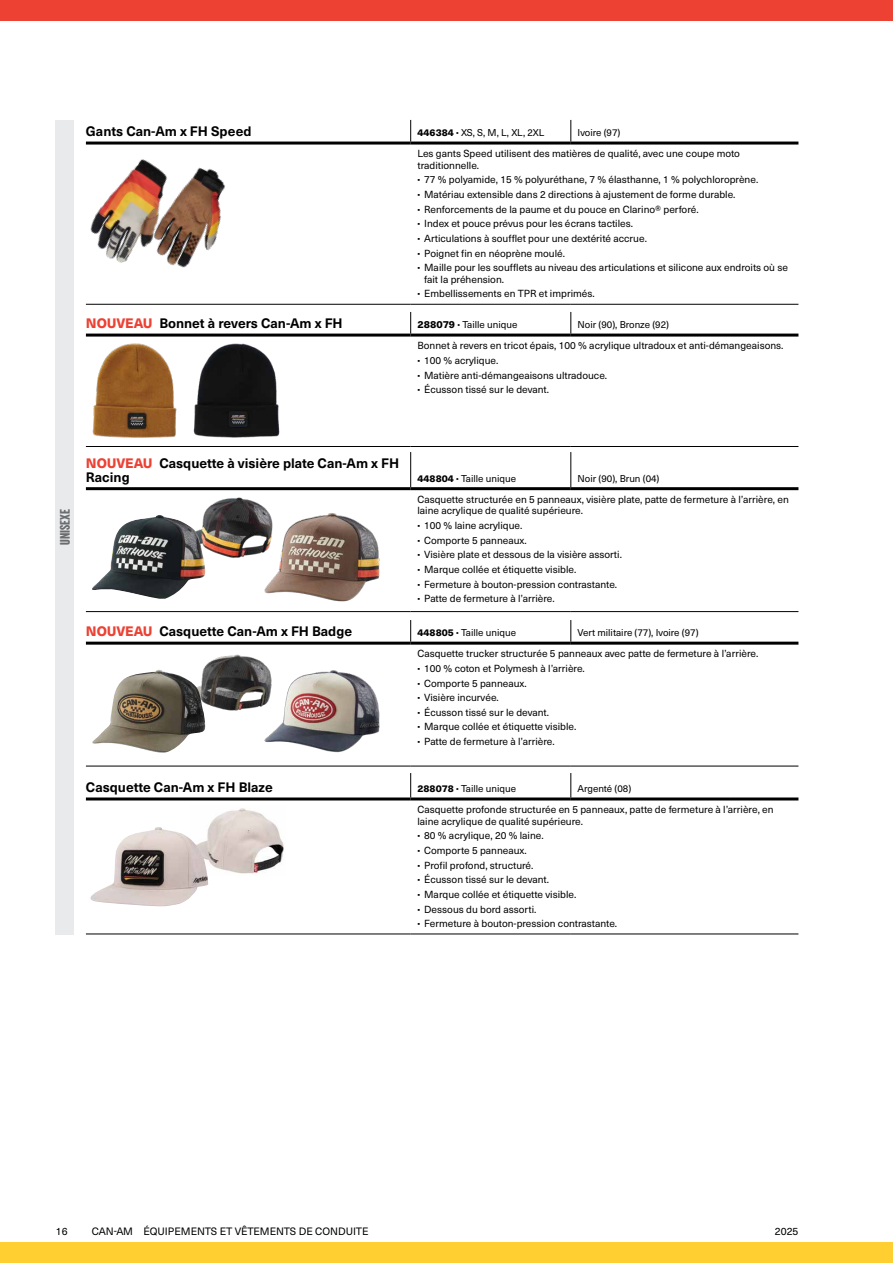
<style>
.page{position:relative;width:893px;height:1263px;background:#fff}
.page>*{position:absolute;margin:0;border:0;box-sizing:border-box;transform-origin:0 0}
.t1{font:700 13.5px/13.5px "Neue Haas Unica W1 G";color:#000}
.t2{font:700 13.5px "Can Am Gothic";letter-spacing:.01em;color:#6a6d70}
.t3{font:10.5px "Neue Haas Unica W1 G";color:#000}
.t4{font:10.2px/14.5px "Neue Haas Unica W1 G";color:#000}
.t5{font:9.75px "Neue Haas Unica W1 G";color:#000}
.s1{font-weight:800}
.s2{font-weight:800;color:#ec4133}
.s3{font-weight:800;font-size:10.2px}
</style>
<div class="page">
<svg style="left:410px;top:120px;width:1px;height:22px"></svg>
<hr style="left:411px;top:142px;width:160px;height:3px;background:#000">
<hr style="left:571px;top:142px;width:160px;height:3px;background:#000">
<hr style="left:731px;top:142px;width:67px;height:3px;background:#000">
<svg style="left:570px;top:120px;width:1px;height:22px"></svg>
<hr style="left:86px;top:142px;width:325px;height:3px;background:#000">
<hr style="left:411px;top:304px;width:160px;height:1px;background:#000">
<hr style="left:571px;top:304px;width:160px;height:1px;background:#000">
<hr style="left:731px;top:304px;width:67px;height:1px;background:#000">
<hr style="left:86px;top:304px;width:325px;height:1px;background:#000">
<img style="left:170px;top:167px;width:55px;height:101px">
<img style="left:90px;top:159px;width:80px;height:105px">
<svg style="left:410px;top:773px;width:1px;height:24px"></svg>
<hr style="left:411px;top:797px;width:160px;height:3px;background:#000">
<hr style="left:571px;top:797px;width:160px;height:3px;background:#000">
<hr style="left:731px;top:797px;width:67px;height:3px;background:#000">
<svg style="left:570px;top:773px;width:1px;height:24px"></svg>
<hr style="left:86px;top:797px;width:325px;height:3px;background:#000">
<hr style="left:411px;top:934px;width:160px;height:1px;background:#000">
<hr style="left:571px;top:934px;width:160px;height:1px;background:#000">
<hr style="left:731px;top:934px;width:67px;height:1px;background:#000">
<hr style="left:86px;top:934px;width:325px;height:1px;background:#000">
<img style="left:209px;top:808px;width:75px;height:66px">
<img style="left:90px;top:827px;width:119px;height:79px">
<svg style="left:410px;top:620px;width:1px;height:22px"></svg>
<hr style="left:411px;top:642px;width:160px;height:3px;background:#000">
<hr style="left:571px;top:642px;width:160px;height:3px;background:#000">
<hr style="left:731px;top:642px;width:67px;height:3px;background:#000">
<svg style="left:570px;top:620px;width:1px;height:22px"></svg>
<hr style="left:86px;top:642px;width:325px;height:3px;background:#000">
<hr style="left:411px;top:766px;width:160px;height:1px;background:#000">
<hr style="left:571px;top:766px;width:160px;height:1px;background:#000">
<hr style="left:731px;top:766px;width:67px;height:1px;background:#000">
<hr style="left:86px;top:766px;width:325px;height:1px;background:#000">
<img style="left:203px;top:654px;width:60px;height:57px">
<img style="left:92px;top:669px;width:116px;height:84px">
<img style="left:259px;top:663px;width:121px;height:90px">
<hr style="left:410px;top:452px;width:1px;height:35px;background:#000">
<hr style="left:411px;top:487px;width:160px;height:3px;background:#000">
<hr style="left:571px;top:487px;width:160px;height:3px;background:#000">
<hr style="left:731px;top:487px;width:67px;height:3px;background:#000">
<hr style="left:570px;top:452px;width:1px;height:35px;background:#000">
<hr style="left:86px;top:487px;width:325px;height:3px;background:#000">
<hr style="left:411px;top:611px;width:160px;height:1px;background:#000">
<hr style="left:571px;top:611px;width:160px;height:1px;background:#000">
<hr style="left:731px;top:611px;width:67px;height:1px;background:#000">
<hr style="left:86px;top:611px;width:325px;height:1px;background:#000">
<img style="left:203px;top:497px;width:63px;height:61px">
<img style="left:92px;top:515px;width:116px;height:84px">
<img style="left:259px;top:509px;width:121px;height:93px">
<svg style="left:410px;top:312px;width:1px;height:22px"></svg>
<hr style="left:411px;top:334px;width:160px;height:3px;background:#000">
<hr style="left:571px;top:334px;width:160px;height:3px;background:#000">
<hr style="left:731px;top:334px;width:67px;height:3px;background:#000">
<svg style="left:570px;top:312px;width:1px;height:22px"></svg>
<hr style="left:86px;top:334px;width:325px;height:3px;background:#000">
<hr style="left:411px;top:446px;width:160px;height:1px;background:#000">
<hr style="left:571px;top:446px;width:160px;height:1px;background:#000">
<hr style="left:731px;top:446px;width:67px;height:1px;background:#000">
<hr style="left:86px;top:446px;width:325px;height:1px;background:#000">
<img style="left:92px;top:343px;width:85px;height:95px">
<img style="left:193px;top:343px;width:87px;height:95px">
<div style="left:56px;top:120px;width:18px;height:814px;background:#e9eaeb"></div>
<div style="left:0;top:0;width:893px;height:20px;background:#ec4133"></div>
<div style="left:0;top:1243px;width:893px;height:20px;background:#ffcf31"></div>
<h1 class="t1" style="left:86px;top:124px;width:167px">Gants Can-Am x FH Speed</h1>
<p class="t5" style="left:417px;top:126px;width:128px"><span class="s1">446384 ·</span> XS, S, M, L, XL, 2XL</p>
<p class="t5" style="left:578px;top:126px;width:44px">Ivoire (97)</p>
<p class="t4" style="left:417px;top:147px;width:324px;line-height:11.6px">Les gants Speed utilisent des matières de qualité, avec une coupe moto traditionnelle.</p>
<p class="t4" style="left:417px;top:172px;width:372px"><span class="s1">·</span> 77 % polyamide, 15 % polyuréthane, 7 % élasthanne, 1 % polychloroprène.<br><span class="s1">·</span> Matériau extensible dans 2 directions à ajustement de forme durable.<br><span class="s1">·</span> Renforcements de la paume et du pouce en Clarino® perforé.<br><span class="s1">·</span> Index et pouce prévus pour les écrans tactiles.<br><span class="s1">·</span> Articulations à soufflet pour une dextérité accrue.<br><span class="s1">·</span> Poignet fin en néoprène moulé.<br><span class="s1">·</span> Maille pour les soufflets au niveau des articulations et silicone aux endroits où se</p>
<p class="t4" style="left:417px;top:271px;width:179px;text-indent:7px">fait la préhension.<br><span class="s1">·</span> Embellissements en TPR et imprimés.</p>
<h1 class="t1" style="left:86px;top:316px;width:258px"><span class="s2">NOUVEAU</span> Bonnet à revers Can-Am x FH</h1>
<p class="t5" style="left:417px;top:318px;width:101px"><span class="s3">288079</span> <span class="s1">·</span> Taille unique</p>
<p class="t5" style="left:578px;top:318px;width:93px">Noir (90), Bronze (92)</p>
<p class="t4" style="left:417px;top:337px;width:368px">Bonnet à revers en tricot épais, 100 % acrylique ultradoux et anti-démangeaisons. <span class="s1">·</span> 100 % acrylique.<br><span class="s1">·</span> Matière anti-démangeaisons ultradouce.<br><span class="s1">·</span> Écusson tissé sur le devant.</p>
<h1 class="t2" style="left:56px;top:545px;width:38px;rotate:-90deg">UNISEXE</h1>
<h1 class="t1" style="left:86px;top:456px;width:315px"><span class="s2">NOUVEAU</span> Casquette à visière plate Can-Am x FH<br>Racing</h1>
<p class="t5" style="left:417px;top:471px;width:100px"><span class="s1">448804 ·</span> Taille unique</p>
<p class="t5" style="left:578px;top:471px;width:83px">Noir (90), Brun (04)</p>
<p class="t4" style="left:417px;top:493px;width:373px;line-height:11.6px">Casquette structurée en 5 panneaux, visière plate, patte de fermeture à l’arrière, en laine acrylique de qualité supérieure.</p>
<p class="t4" style="left:417px;top:518px;width:206px"><span class="s1">·</span> 100 % laine acrylique.<br><span class="s1">·</span> Comporte 5 panneaux.<br><span class="s1">·</span> Visière plate et dessous de la visière assorti. <span class="s1">·</span> Marque collée et étiquette visible.<br><span class="s1">·</span> Fermeture à bouton-pression contrastante. <span class="s1">·</span> Patte de fermeture à l’arrière.</p>
<h1 class="t1" style="left:86px;top:624px;width:268px"><span class="s2">NOUVEAU</span> Casquette Can-Am x FH Badge</h1>
<p class="t5" style="left:417px;top:626px;width:100px"><span class="s1">448805 ·</span> Taille unique</p>
<p class="t5" style="left:578px;top:626px;width:122px">Vert militaire (77), Ivoire (97)</p>
<p class="t4" style="left:417px;top:646px;width:342px">Casquette trucker structurée 5 panneaux avec patte de fermeture à l’arrière. <span class="s1">·</span> 100 % coton et Polymesh à l’arrière.<br><span class="s1">·</span> Comporte 5 panneaux.<br><span class="s1">·</span> Visière incurvée.<br><span class="s1">·</span> Écusson tissé sur le devant.<br><span class="s1">·</span> Marque collée et étiquette visible.<br><span class="s1">·</span> Patte de fermeture à l’arrière.</p>
<h1 class="t1" style="left:86px;top:780px;width:188px">Casquette Can-Am x FH Blaze</h1>
<p class="t5" style="left:417px;top:781px;width:100px"><span class="s1">288078 ·</span> Taille unique</p>
<p class="t5" style="left:578px;top:781px;width:55px">Argenté (08)</p>
<p class="t4" style="left:417px;top:803px;width:358px;line-height:11.6px">Casquette profonde structurée en 5 panneaux, patte de fermeture à l’arrière, en laine acrylique de qualité supérieure.</p>
<p class="t4" style="left:417px;top:828px;width:201px"><span class="s1">·</span> 80 % acrylique, 20 % laine.<br><span class="s1">·</span> Comporte 5 panneaux.<br><span class="s1">·</span> Profil profond, structuré.<br><span class="s1">·</span> Écusson tissé sur le devant.<br><span class="s1">·</span> Marque collée et étiquette visible.<br><span class="s1">·</span> Dessous du bord assorti.<br><span class="s1">·</span> Fermeture à bouton-pression contrastante.</p>
<p class="t3" style="left:56px;top:1223px;width:13px">16</p>
<p class="t3" style="left:92px;top:1223px;width:278px">CAN-AM ÉQUIPEMENTS ET VÊTEMENTS DE CONDUITE</p>
<p class="t3" style="left:775px;top:1223px;width:25px">2025</p>
</div>
